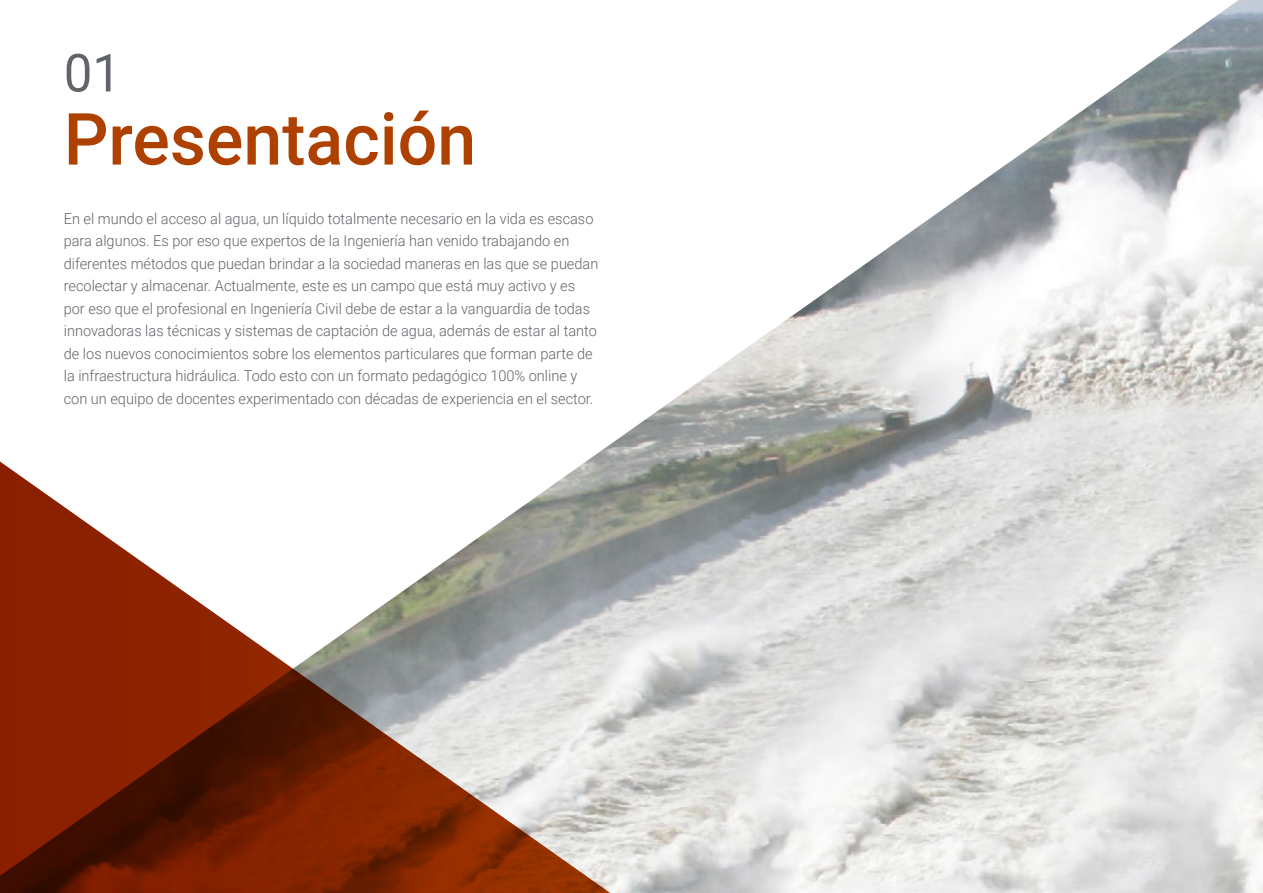
<style>
.page{position:relative;width:1263px;height:893px;background:#fff}
.page>*{position:absolute;margin:0;border:0;box-sizing:border-box;transform-origin:0 0}
.t1{font:500 72px "Roboto";color:#ae4000}
.t2{font:52.5px "Roboto";color:#61646a}
.t3{font:300 15px/22.5px "Roboto";color:#61646a}
</style>
<div class="page">
<img style="left:608px;top:0;width:655px;height:893px">
<svg style="left:0;top:446px;width:640px;height:447px"></svg>
<h2 class="t2" style="left:64px;top:36px;width:59px">01</h2>
<h1 class="t1" style="left:64px;top:89px;width:414px">Presentación</h1>
<p class="t3" style="left:64px;top:207px;width:536px">En el mundo el acceso al agua, un líquido totalmente necesario en la vida es escaso para algunos. Es por eso que expertos de la Ingeniería han venido trabajando en diferentes métodos que puedan brindar a la sociedad maneras en las que se puedan recolectar y almacenar. Actualmente, este es un campo que está muy activo y es por eso que el profesional en Ingeniería Civil debe de estar a la vanguardia de todas innovadoras las técnicas y sistemas de captación de agua, además de estar al tanto de los nuevos conocimientos sobre los elementos particulares que forman parte de la infraestructura hidráulica. Todo esto con un formato pedagógico 100% online y con un equipo de docentes experimentado con décadas de experiencia en el sector.</p>
</div>
